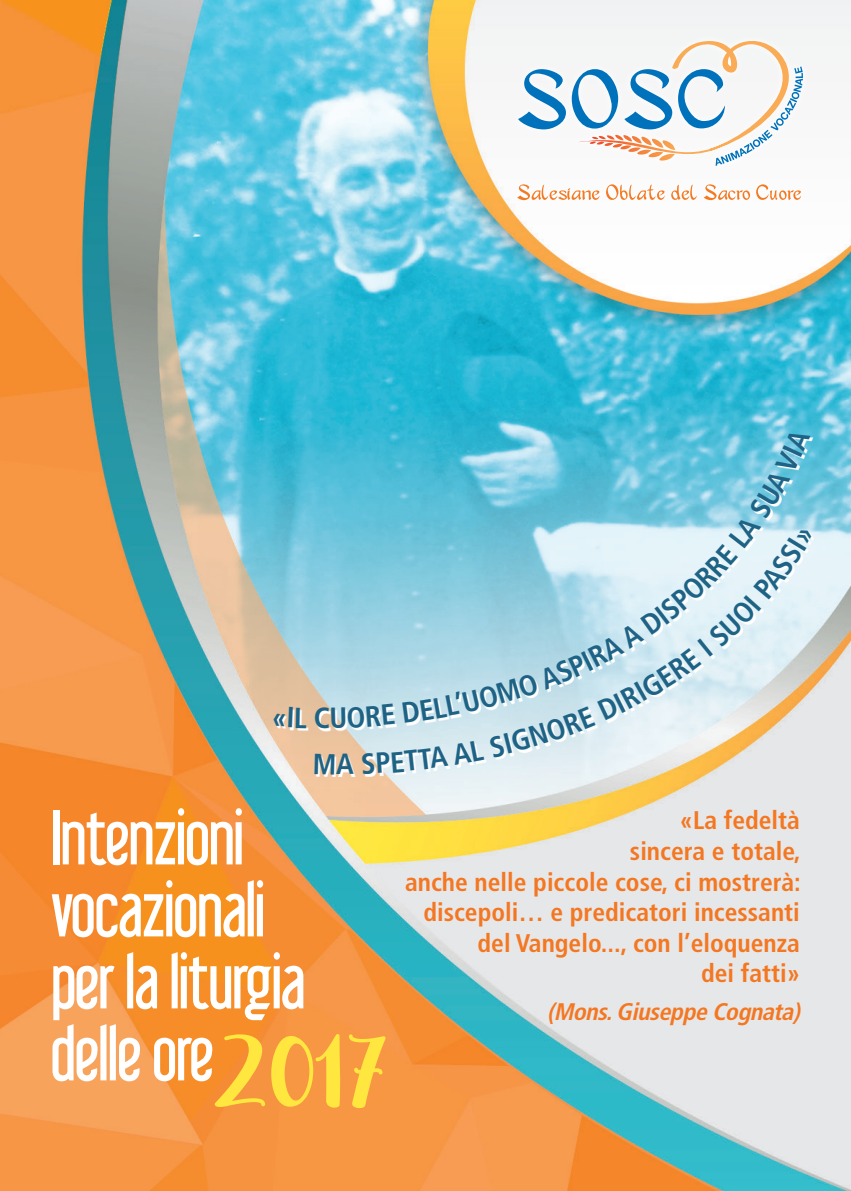
<style>
.page{position:relative;width:851px;height:1191px;background:#fff}
.page>*{position:absolute;margin:0;border:0;box-sizing:border-box;transform-origin:0 0}
.t1{font:69px/72px "Libel Suit";letter-spacing:-.02em;color:#fff}
.t2{font:700 condensed 29.1px "Frutiger LT Std";color:#1e6385}
.t3{font:700 condensed 25.5px/30.6px "Frutiger LT Std";color:#f47721;text-align:right}
.t4{font:italic 700 condensed 24px "Frutiger LT Std";color:#f47721}
.s1{font-family:"Autumnin November";font-size:96px;color:#ffe73f}
</style>
<div class="page">
<img style="left:0;top:0;width:850px;height:1191px">
<div style="left:509px;top:33px;width:302px;height:175px;background:#fff"></div>
<svg style="left:517px;top:184px;width:82px;height:16px"></svg>
<svg style="left:606px;top:184px;width:58px;height:16px"></svg>
<svg style="left:671px;top:184px;width:25px;height:16px"></svg>
<svg style="left:704px;top:184px;width:46px;height:16px"></svg>
<svg style="left:756px;top:184px;width:45px;height:16px"></svg>
<svg style="left:518px;top:36px;width:284px;height:130px"></svg>
<svg style="left:275px;top:435px;width:538px;height:341px;background:#9bc7cc"></svg>
<svg style="left:273px;top:707px;width:34px;height:21px"></svg>
<svg style="left:314px;top:427px;width:498px;height:347px;background:#aad9e4"></svg>
<p class="t2" style="left:314px;top:701px;width:14px">c</p>
<h1 class="t1" style="left:51px;top:801px;width:337px">Intenzioni vocazionali<br>per la liturgia delle ore<span class="s1">2017</span></h1>
<p class="t3" style="left:405px;top:805px;width:397px">«La fedeltà<br>sincera e totale,<br>anche nelle piccole cose, ci mostrerà: discepoli… e predicatori incessanti del Vangelo..., con l’eloquenza<br>dei fatti»</p>
<p class="t4" style="left:547px;top:997px;width:260px">(Mons.GiuseppeCognata)</p>
</div>
